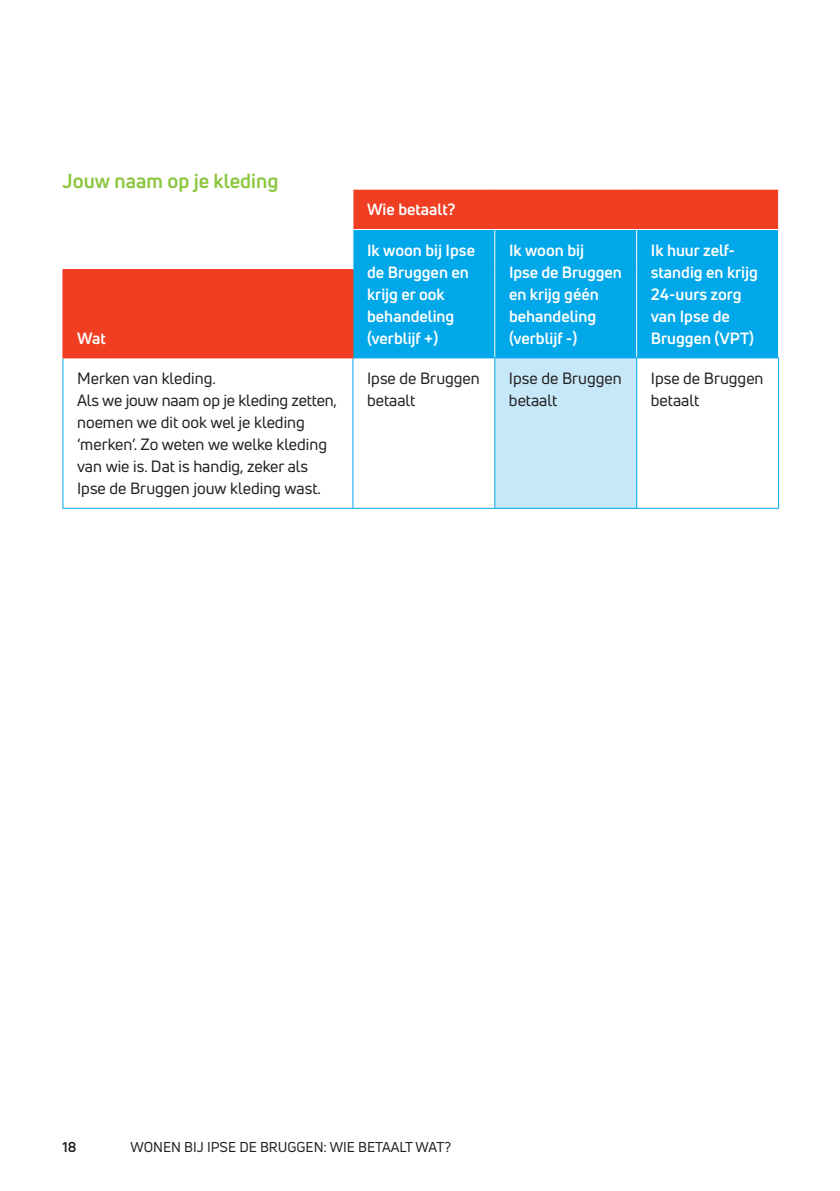
<style>
.page{position:relative;width:840px;height:1191px;background:#fff}
.page>*{position:absolute;margin:0;border:0;box-sizing:border-box;transform-origin:0 0}
.t1{font:700 20px "Uni Neue";color:#8bc63e}
.t2{font:16px/22px "Uni Neue";color:#231f20}
.t3{font:700 16px/22px "Uni Neue";color:#fff}
.t4{font:14px "Uni Neue";color:#231f20}
.t5{font:700 14px "Uni Neue";color:#231f20}
</style>
<div class="page">
<div style="left:353px;top:189px;width:425px;height:40px;background:#ef3e22"></div>
<div style="left:353px;top:230px;width:424px;height:127px;background:#00a7e9"></div>
<div style="left:63px;top:270px;width:290px;height:88px;background:#ef3e22"></div>
<div style="left:494px;top:358px;width:142px;height:150px;background:#c6e8f9"></div>
<hr style="left:62px;top:358px;width:1px;height:150px;background:#00a7e9">
<hr style="left:62px;top:508px;width:291px;height:1px;background:#00a7e9">
<hr style="left:352px;top:189px;width:142px;height:1px;background:#fff">
<hr style="left:494px;top:189px;width:142px;height:1px;background:#fff">
<hr style="left:636px;top:189px;width:142px;height:1px;background:#fff">
<hr style="left:777px;top:190px;width:1px;height:39px;background:#fff">
<hr style="left:494px;top:230px;width:1px;height:40px;background:#fff">
<hr style="left:635px;top:230px;width:1px;height:40px;background:#fff">
<hr style="left:494px;top:270px;width:1px;height:87px;background:#fff">
<hr style="left:635px;top:270px;width:1px;height:87px;background:#fff">
<hr style="left:353px;top:357px;width:141px;height:1px;background:#00a7e9">
<hr style="left:352px;top:358px;width:1px;height:150px;background:#00a7e9">
<hr style="left:494px;top:357px;width:142px;height:1px;background:#00a7e9">
<hr style="left:494px;top:358px;width:1px;height:150px;background:#00a7e9">
<hr style="left:636px;top:357px;width:142px;height:1px;background:#00a7e9">
<hr style="left:635px;top:358px;width:1px;height:150px;background:#00a7e9">
<hr style="left:777px;top:358px;width:1px;height:150px;background:#00a7e9">
<hr style="left:353px;top:508px;width:141px;height:1px;background:#00a7e9">
<hr style="left:494px;top:508px;width:142px;height:1px;background:#00a7e9">
<hr style="left:636px;top:508px;width:142px;height:1px;background:#00a7e9">
<hr style="left:62px;top:269px;width:291px;height:1px;background:#ef3e22">
<hr style="left:62px;top:270px;width:1px;height:87px;background:#ef3e22">
<hr style="left:62px;top:357px;width:291px;height:1px;background:#ef3e22">
<p class="t1" style="left:62px;top:168px;width:217px">Jouw naam op je kleding</p>
<p class="t3" style="left:367px;top:198px;width:90px">Wie betaalt?</p>
<p class="t3" style="left:367px;top:239px;width:109px">Ik woon bij Ipse de Bruggen en krijg er ook behandeling (verblijf +)</p>
<p class="t3" style="left:508px;top:239px;width:114px">Ik woon bij<br>Ipse de Bruggen en krijg géén behandeling (verblijf -)</p>
<p class="t3" style="left:650px;top:239px;width:108px">Ik huur zelf&shy;standig en krijg<br>24-uurs zorg van Ipse de</p>
<p class="t3" style="left:77px;top:327px;width:30px">Wat</p>
<p class="t3" style="left:650px;top:327px;width:105px">Bruggen (VPT)</p>
<p class="t2" style="left:77px;top:367px;width:261px">Merken van kleding.<br>Als we jouw naam op je kleding zetten, noemen we dit ook wel je kleding ‘merken’. Zo weten we welke kleding van wie is. Dat is handig, zeker als<br>Ipse de Bruggen jouw kleding wast.</p>
<p class="t2" style="left:367px;top:367px;width:114px">Ipse de Bruggen betaalt</p>
<p class="t2" style="left:508px;top:367px;width:114px">Ipse de Bruggen betaalt</p>
<p class="t2" style="left:650px;top:367px;width:114px">Ipse de Bruggen betaalt</p>
<p class="t5" style="left:62px;top:1138px;width:15px">18</p>
<p class="t4" style="left:130px;top:1138px;width:322px">WONEN BIJ IPSE DE BRUGGEN: WIE BETAALT WAT?</p>
</div>
